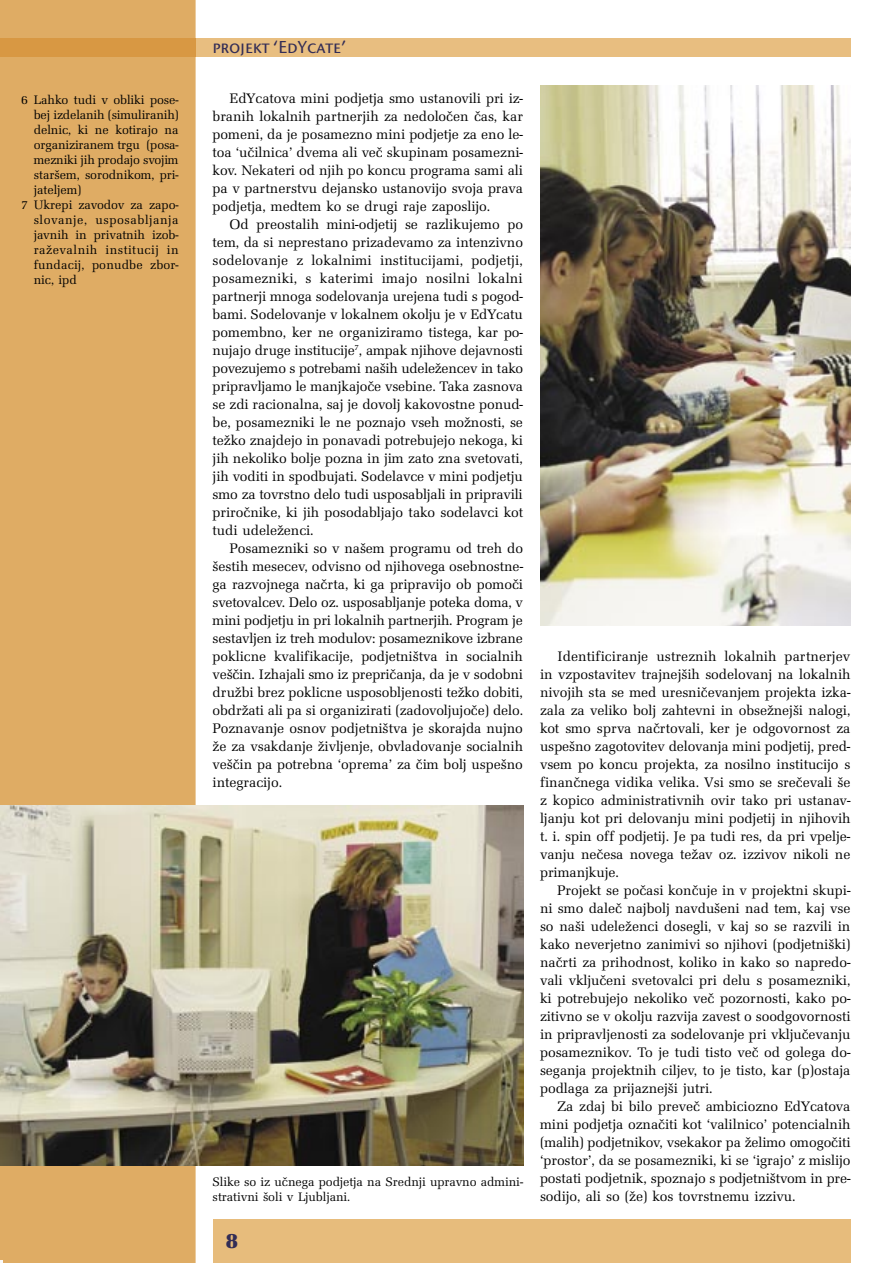
<style>
.page{position:relative;width:893px;height:1263px;background:#fff}
.page>*{position:absolute;margin:0;border:0;box-sizing:border-box;transform-origin:0 0}
.t1{font:22.5px "URW Latino TEE Blac";color:#332d56}
.t2{font:500 18px "Stone San SC Itc TEE";letter-spacing:-.005em;color:#332d56}
.t3{font:14.25px/18px "URW Latino TEE";letter-spacing:-.005em;color:#000;text-align:justify}
.t4{font:12.75px/15px "URW Latino TEE";letter-spacing:-.005em;color:#000}
.t5{font:12.75px "URW Latino TEE";letter-spacing:.04em;color:#000}
.t6{font:12.75px "URW Latino TEE";letter-spacing:.035em;color:#000}
</style>
<div class="page">
<div style="left:0;top:0;width:196px;height:1263px;background:#dfac64"></div>
<div style="left:196px;top:39px;width:654px;height:18px;background:#e8be80"></div>
<div style="left:0;top:39px;width:196px;height:18px;background:#d89843"></div>
<div style="left:213px;top:1219px;width:637px;height:44px;background:#e7bc7c"></div>
<img style="left:540px;top:85px;width:310px;height:540px">
<img style="left:0;top:805px;width:523px;height:360px">
<p class="t4" style="left:21px;top:92px;width:159px">6 Lahko tudi v obliki pose-</p>
<p class="t4" style="left:34px;top:107px;width:146px">bej izdelanih (simuliranih)</p>
<p class="t4" style="left:34px;top:122px;width:146px">delnic, ki ne kotirajo na</p>
<p class="t4" style="left:34px;top:137px;width:146px">organiziranem trgu (posa-</p>
<p class="t4" style="left:34px;top:152px;width:146px">mezniki jih prodajo svojim</p>
<p class="t4" style="left:34px;top:167px;width:146px">staršem, sorodnikom, pri-</p>
<p class="t4" style="left:34px;top:182px;width:49px">jateljem)</p>
<p class="t4" style="left:21px;top:197px;width:159px">7 Ukrepi zavodov za zapo-</p>
<p class="t5" style="left:34px;top:212px;width:146px">slovanje, usposabljanja</p>
<p class="t4" style="left:34px;top:227px;width:146px">javnih in privatnih izob-</p>
<p class="t6" style="left:34px;top:242px;width:146px">raževalnih institucij in</p>
<p class="t4" style="left:34px;top:257px;width:146px">fundacij, ponudbe zbor-</p>
<p class="t4" style="left:34px;top:272px;width:44px">nic, ipd</p>
<p class="t2" style="left:213px;top:36px;width:135px">projekt ‘EdYcate’</p>
<p class="t3" style="left:213px;top:89px;width:312px;text-indent:17px">EdYcatova mini podjetja smo ustanovili pri iz&shy;branih lokalnih partnerjih za nedoločen čas, kar pomeni, da je posamezno mini podjetje za eno le&shy;toa ‘učilnica’ dvema ali več skupinam posamezni&shy;kov. Nekateri od njih po koncu programa sami ali pa v partnerstvu dejansko ustanovijo svoja prava podjetja, medtem ko se drugi raje zaposlijo.</p>
<p class="t3" style="left:213px;top:215px;width:312px;text-indent:17px">Od preostalih mini-odjetij se razlikujemo po tem, da si neprestano prizadevamo za intenzivno sodelovanje z lokalnimi institucijami, podjetji, posamezniki, s katerimi imajo nosilni lokalni partnerji mnoga sodelovanja urejena tudi s pogod&shy;bami. Sodelovanje v lokalnem okolju je v EdYcatu pomembno, ker ne organiziramo tistega, kar po&shy;nujajo druge institucije<sup>7</sup>, ampak njihove dejavnosti povezujemo s potrebami naših udeležencev in tako pripravljamo le manjkajoče vsebine. Taka zasnova se zdi racionalna, saj je dovolj kakovostne ponud&shy;be, posamezniki le ne poznajo vseh možnosti, se težko znajdejo in ponavadi potrebujejo nekoga, ki jih nekoliko bolje pozna in jim zato zna svetovati, jih voditi in spodbujati. Sodelavce v mini podjetju smo za tovrstno delo tudi usposabljali in pripravili priročnike, ki jih posodabljajo tako sodelavci kot tudi udeleženci.</p>
<p class="t3" style="left:213px;top:539px;width:312px;text-indent:17px">Posamezniki so v našem programu od treh do šestih mesecev, odvisno od njihovega osebnostne&shy;ga razvojnega načrta, ki ga pripravijo ob pomoči svetovalcev. Delo oz. usposabljanje poteka doma, v mini podjetju in pri lokalnih partnerjih. Program je sestavljen iz treh modulov: posameznikove izbrane poklicne kvalifikacije, podjetništva in socialnih veščin. Izhajali smo iz prepričanja, da je v sodobni družbi brez poklicne usposobljenosti težko dobiti, obdržati ali pa si organizirati (zadovoljujoče) delo.<br>Poznavanje osnov podjetništva je skorajda nujno že za vsakdanje življenje, obvladovanje socialnih veščin pa potrebna ‘oprema’ za čim bolj uspešno integracijo.</p>
<p class="t4" style="left:213px;top:1174px;width:312px">Slike so iz učnega podjetja na Srednji upravno admini&shy;strativni šoli v Ljubljani.</p>
<h1 class="t1" style="left:225px;top:1227px;width:14px">8</h1>
<p class="t3" style="left:540px;top:647px;width:312px;text-indent:17px">Identificiranje ustreznih lokalnih partnerjev in vzpostavitev trajnejših sodelovanj na lokalnih nivojih sta se med uresničevanjem projekta izka&shy;zala za veliko bolj zahtevni in obsežnejši nalogi, kot smo sprva načrtovali, ker je odgovornost za uspešno zagotovitev delovanja mini podjetij, pred&shy;vsem po koncu projekta, za nosilno institucijo s finančnega vidika velika. Vsi smo se srečevali še z kopico administrativnih ovir tako pri ustanav&shy;ljanju kot pri delovanju mini podjetij in njihovih t. i. spin off podjetij. Je pa tudi res, da pri vpelje&shy;vanju nečesa novega težav oz. izzivov nikoli ne primanjkuje.</p>
<p class="t3" style="left:540px;top:881px;width:312px;text-indent:17px">Projekt se počasi končuje in v projektni skupi&shy;ni smo daleč najbolj navdušeni nad tem, kaj vse so naši udeleženci dosegli, v kaj so se razvili in kako neverjetno zanimivi so njihovi (podjetniški) načrti za prihodnost, koliko in kako so napredo&shy;vali vključeni svetovalci pri delu s posamezniki, ki potrebujejo nekoliko več pozornosti, kako po&shy;zitivno se v okolju razvija zavest o soodgovornosti in pripravljenosti za sodelovanje pri vključevanju posameznikov. To je tudi tisto več od golega do&shy;seganja projektnih ciljev, to je tisto, kar (p)ostaja podlaga za prijaznejši jutri.</p>
<p class="t3" style="left:540px;top:1097px;width:312px;text-indent:17px">Za zdaj bi bilo preveč ambiciozno EdYcatova mini podjetja označiti kot ‘valilnico’ potencialnih (malih) podjetnikov, vsekakor pa želimo omogočiti ‘prostor’, da se posamezniki, ki se ‘igrajo’ z mislijo postati podjetnik, spoznajo s podjetništvom in pre&shy;sodijo, ali so (že) kos tovrstnemu izzivu.</p>
</div>
